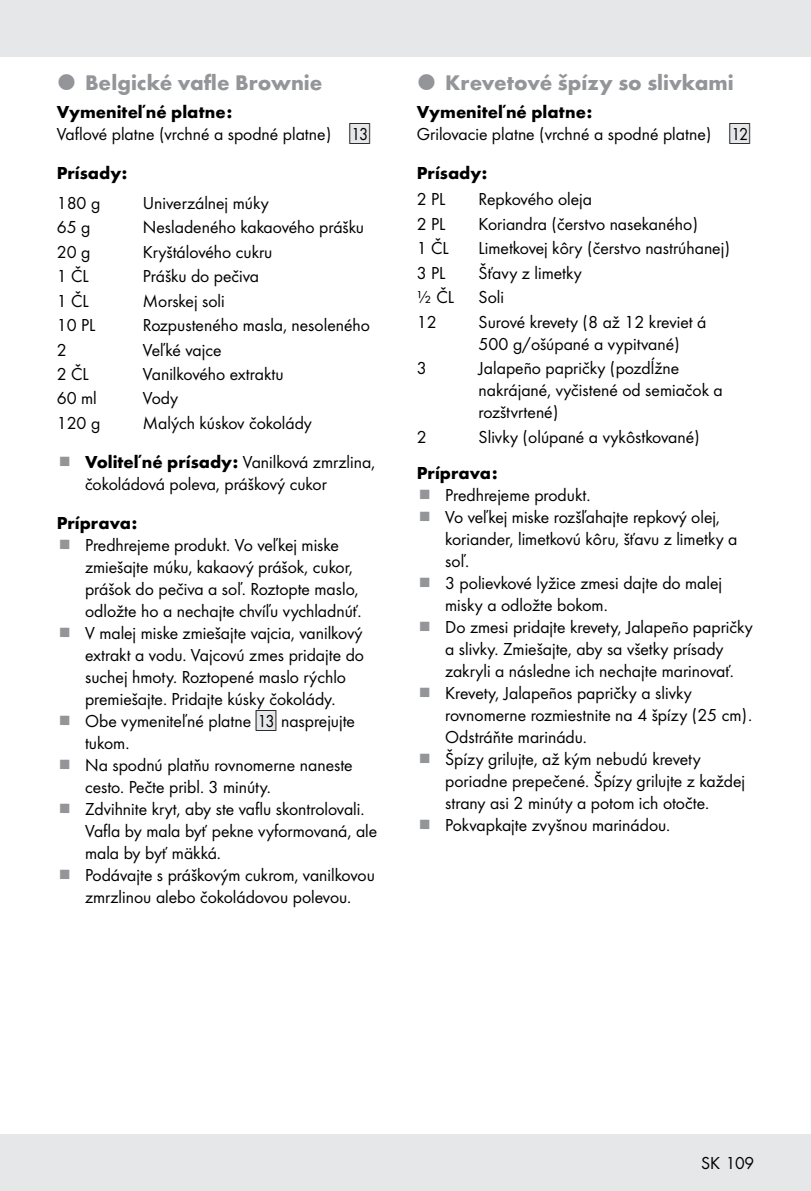
<style>
.page{position:relative;width:811px;height:1191px;background:#fff}
.page>*{position:absolute;margin:0;border:0;box-sizing:border-box;transform-origin:0 0}
.t1{font:700 22px "Futura";color:#939598}
.t2{font:18px/22px "Futura Boo";color:#000}
.t3{font:700 18px "Futura";color:#000}
.s1{font-family:"IMP Lidl Num Box";font-size:15.8px;color:#e6e7e8}
.s2{font-family:"IMP Lidl Num Box";font-size:15.8px}
.s3{font-family:"Futura";font-weight:700}
</style>
<div class="page">
<div style="left:0;top:1134px;width:811px;height:57px;background:#e6e7e8"></div>
<div style="left:0;top:0;width:811px;height:57px;background:#e6e7e8"></div>
<p class="t1" style="left:85px;top:66px;width:239px">Belgické vafle Brownie</p>
<p class="t3" style="left:57px;top:98px;width:177px">Vymeniteľné platne:</p>
<p class="t2" style="left:57px;top:122px;width:315px">Vaflové platne (vrchné a spodné platne) <span class="s1">[</span><span class="s2">13]</span></p>
<p class="t3" style="left:57px;top:159px;width:72px">Prísady:</p>
<p class="t2" style="left:57px;top:191px;width:45px">180 g</p>
<p class="t2" style="left:143px;top:191px;width:127px">Univerzálnej múky</p>
<p class="t2" style="left:57px;top:215px;width:35px">65 g</p>
<p class="t2" style="left:143px;top:215px;width:223px">Nesladeného kakaového prášku</p>
<p class="t2" style="left:57px;top:240px;width:35px">20 g</p>
<p class="t2" style="left:143px;top:240px;width:131px">Kryštálového cukru</p>
<p class="t2" style="left:57px;top:264px;width:34px">1 ČL</p>
<p class="t2" style="left:143px;top:264px;width:118px">Prášku do pečiva</p>
<p class="t2" style="left:57px;top:289px;width:34px">1 ČL</p>
<p class="t2" style="left:143px;top:289px;width:83px">Morskej soli</p>
<p class="t2" style="left:57px;top:313px;width:40px">10 PL</p>
<p class="t2" style="left:143px;top:313px;width:228px">Rozpusteného masla, nesoleného</p>
<p class="t2" style="left:57px;top:337px;width:11px">2</p>
<p class="t2" style="left:143px;top:337px;width:80px">Veľké vajce</p>
<p class="t2" style="left:57px;top:362px;width:34px">2 ČL</p>
<p class="t2" style="left:143px;top:362px;width:142px">Vanilkového extraktu</p>
<p class="t2" style="left:57px;top:386px;width:42px">60 ml</p>
<p class="t2" style="left:143px;top:386px;width:37px">Vody</p>
<p class="t2" style="left:57px;top:411px;width:45px">120 g</p>
<p class="t2" style="left:85px;top:402px;width:292px;line-height:39px;text-align:center">Malých kúskov čokolády<br><span class="s3">Voliteľné prísady:</span> Vanilková zmrzlina,</p>
<p class="t2" style="left:85px;top:472px;width:243px">čokoládová poleva, práškový cukor</p>
<p class="t3" style="left:57px;top:510px;width:82px">Príprava:</p>
<p class="t2" style="left:85px;top:533px;width:294px">Predhrejeme produkt. Vo veľkej miske zmiešajte múku, kakaový prášok, cukor, prášok do pečiva a soľ. Roztopte maslo, odložte ho a nechajte chvíľu vychladnúť.<br>V malej miske zmiešajte vajcia, vanilkový extrakt a vodu. Vajcovú zmes pridajte do suchej hmoty. Roztopené maslo rýchlo premiešajte. Pridajte kúsky čokolády.<br>Obe vymeniteľné platne <span class="s1">[</span><span class="s2">13]</span> nasprejujte tukom.<br>Na spodnú platňu rovnomerne naneste cesto. Pečte pribl. 3 minúty.<br>Zdvihnite kryt, aby ste vaflu skontrolovali.<br>Vafla by mala byť pekne vyformovaná, ale mala by byť mäkká.<br>Podávajte s práškovým cukrom, vanilkovou zmrzlinou alebo čokoládovou polevou.</p>
<p class="t1" style="left:445px;top:66px;width:290px">Krevetové špízy so slivkami</p>
<p class="t3" style="left:417px;top:98px;width:177px">Vymeniteľné platne:</p>
<p class="t2" style="left:417px;top:122px;width:335px">Grilovacie platne (vrchné a spodné platne) <span class="s1">[</span><span class="s2">12]</span></p>
<p class="t3" style="left:417px;top:159px;width:72px">Prísady:</p>
<p class="t2" style="left:417px;top:187px;width:30px">2 PL</p>
<p class="t2" style="left:478px;top:187px;width:115px">Repkového oleja</p>
<p class="t2" style="left:417px;top:212px;width:30px">2 PL</p>
<p class="t2" style="left:478px;top:212px;width:221px">Koriandra (čerstvo nasekaného)</p>
<p class="t2" style="left:417px;top:236px;width:34px">1 ČL</p>
<p class="t2" style="left:478px;top:236px;width:253px">Limetkovej kôry (čerstvo nastrúhanej)</p>
<p class="t2" style="left:417px;top:261px;width:30px">3 PL</p>
<p class="t2" style="left:478px;top:261px;width:105px">Šťavy z limetky</p>
<p class="t2" style="left:417px;top:285px;width:39px">½ ČL</p>
<p class="t2" style="left:478px;top:285px;width:27px">Soli</p>
<p class="t2" style="left:417px;top:310px;width:21px">12</p>
<p class="t2" style="left:478px;top:310px;width:229px">Surové krevety (8 až 12 kreviet á<br>500 g/ošúpané a vypitvané)</p>
<p class="t2" style="left:417px;top:356px;width:11px">3</p>
<p class="t2" style="left:478px;top:356px;width:246px">Jalapeño papričky (pozdĺžne nakrájané, vyčistené od semiačok a rozštvrtené)</p>
<p class="t2" style="left:417px;top:425px;width:11px">2</p>
<p class="t2" style="left:478px;top:425px;width:223px">Slivky (olúpané a vykôstkované)</p>
<p class="t3" style="left:417px;top:460px;width:82px">Príprava:</p>
<p class="t2" style="left:445px;top:483px;width:309px">Predhrejeme produkt.<br>Vo veľkej miske rozšľahajte repkový olej, koriander, limetkovú kôru, šťavu z limetky a soľ.<br>3 polievkové lyžice zmesi dajte do malej misky a odložte bokom.<br>Do zmesi pridajte krevety, Jalapeño papričky a slivky. Zmiešajte, aby sa všetky prísady zakryli a následne ich nechajte marinovať.<br>Krevety, Jalapeños papričky a slivky rovnomerne rozmiestnite na 4 špízy (25 cm).<br>Odstráňte marinádu.<br>Špízy grilujte, až kým nebudú krevety poriadne prepečené. Špízy grilujte z každej strany asi 2 minúty a potom ich otočte.<br>Pokvapkajte zvyšnou marinádou.</p>
<p class="t2" style="left:701px;top:1151px;width:55px">SK 109</p>
</div>
